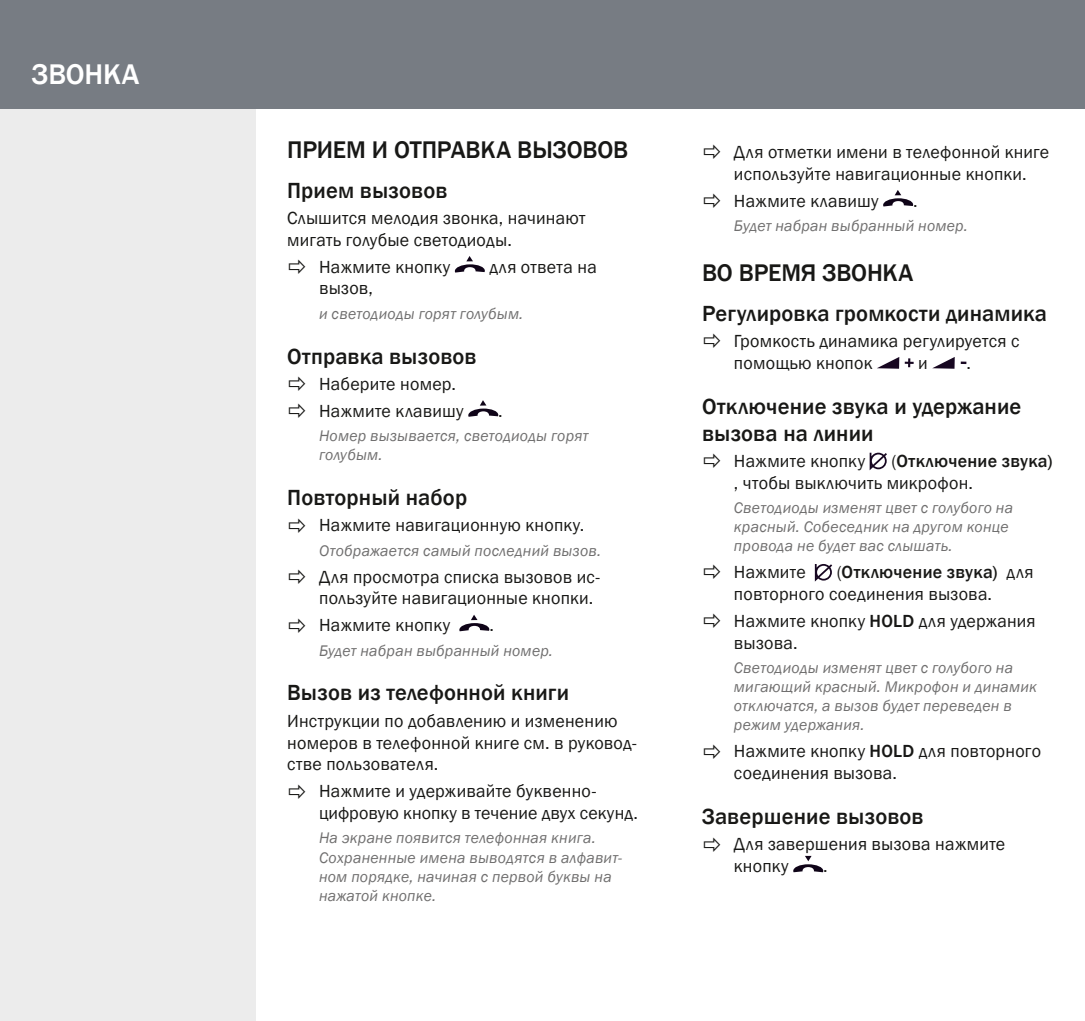
<style>
.page{position:relative;width:1085px;height:1021px;background:#fff}
.page>*{position:absolute;margin:0;border:0;box-sizing:border-box;transform-origin:0 0}
.Rubrik_1{font:500 29.25px "Franklin Gothic";color:#fff}
.Rubrik_2{font:500 24.75px "Franklin Gothic";letter-spacing:-.01em;color:#181816}
.Rubrik_3{font:500 22.5px/27px "Franklin Gothic";letter-spacing:.01em;color:#181816}
.Bröd_ih{font:18px/21.8px "Franklin Gothic";letter-spacing:.015em;color:#181816}
.Bröd{font:18px/21.8px "Franklin Gothic";letter-spacing:.015em;color:#181816}
.Bröd_i_kommentar{font:italic 15.75px/19.1px "Franklin Gothic";letter-spacing:.015em;color:#706f6f}
.s1{font-weight:500}
</style>
<div class="page">
<div style="left:0;top:0;width:255px;height:1020px;background:#ececec"></div>
<div style="left:0;top:0;width:1084px;height:108px;background:#777c83"></div>
<svg style="left:454px;top:256px;width:31px;height:16px"></svg>
<svg style="left:468px;top:400px;width:30px;height:17px"></svg>
<svg style="left:459px;top:614px;width:30px;height:17px"></svg>
<svg style="left:883px;top:190px;width:30px;height:16px"></svg>
<svg style="left:877px;top:357px;width:36px;height:12px"></svg>
<svg style="left:960px;top:361px;width:6px;height:3px"></svg>
<svg style="left:932px;top:357px;width:22px;height:12px"></svg>
<svg style="left:869px;top:452px;width:17px;height:18px"></svg>
<svg style="left:814px;top:564px;width:18px;height:17px"></svg>
<svg style="left:793px;top:855px;width:30px;height:17px"></svg>
<p class="Rubrik_1" style="left:32px;top:56px;width:109px">звонка</p>
<p class="Rubrik_2" style="left:287px;top:134px;width:247px">Прием и отправка вызовов</p>
<p class="Rubrik_3" style="left:287px;top:177px;width:162px">Прием вызовов</p>
<p class="Bröd" style="left:287px;top:207px;width:300px">Слышится мелодия звонка, начинают мигать голубые светодиоды.</p>
<p class="Bröd_ih" style="left:319px;top:256px;width:133px">Нажмите кнопку</p>
<p class="Bröd_ih" style="left:489px;top:256px;width:109px">для ответа на</p>
<p class="Bröd_ih" style="left:319px;top:278px;width:55px">вызов,</p>
<p class="Bröd_i_kommentar" style="left:319px;top:304px;width:206px">и светодиоды горят голубым.</p>
<p class="Rubrik_3" style="left:287px;top:343px;width:191px">Отправка вызовов</p>
<p class="Bröd_ih" style="left:319px;top:373px;width:138px">Наберите номер.</p>
<p class="Bröd_ih" style="left:319px;top:400px;width:146px">Нажмите клавишу</p>
<p class="Bröd_ih" style="left:498px;top:400px;width:6px">.</p>
<p class="Bröd_i_kommentar" style="left:319px;top:426px;width:271px">Номер вызывается, светодиоды горят голубым.</p>
<p class="Rubrik_3" style="left:287px;top:484px;width:181px">Повторный набор</p>
<p class="Bröd_ih" style="left:319px;top:515px;width:266px">Нажмите навигационную кнопку.</p>
<p class="Bröd_i_kommentar" style="left:319px;top:541px;width:283px">Отображается самый последний вызов.</p>
<p class="Bröd_ih" style="left:319px;top:566px;width:282px">Для просмотра списка вызовов ис&shy;пользуйте навигационные кнопки.</p>
<p class="Bröd_ih" style="left:319px;top:614px;width:133px">Нажмите кнопку</p>
<p class="Bröd_ih" style="left:489px;top:614px;width:6px">.</p>
<p class="Bröd_i_kommentar" style="left:319px;top:641px;width:235px">Будет набран выбранный номер.</p>
<p class="Rubrik_3" style="left:287px;top:679px;width:283px">Вызов из телефонной книги</p>
<p class="Bröd" style="left:287px;top:710px;width:351px">Инструкции по добавлению и изменению номеров в телефонной книге см. в руковод&shy;стве пользователя.</p>
<p class="Bröd_ih" style="left:319px;top:780px;width:320px">Нажмите и удерживайте буквенно&shy;цифровую кнопку в течение двух секунд.</p>
<p class="Bröd_i_kommentar" style="left:319px;top:828px;width:304px">На экране появится телефонная книга.<br>Сохраненные имена выводятся в алфавит&shy;ном порядке, начиная с первой буквы на нажатой кнопке.</p>
<p class="Bröd_ih" style="left:733px;top:141px;width:317px">Для отметки имени в телефонной книге используйте навигационные кнопки.</p>
<p class="Bröd_ih" style="left:733px;top:190px;width:146px">Нажмите клавишу</p>
<p class="Bröd_ih" style="left:913px;top:190px;width:6px">.</p>
<p class="Bröd_i_kommentar" style="left:733px;top:216px;width:235px">Будет набран выбранный номер.</p>
<p class="Rubrik_2" style="left:702px;top:257px;width:213px">Вовремя звонка</p>
<p class="Rubrik_3" style="left:702px;top:300px;width:346px">Регулировка громкости динамика</p>
<p class="Bröd_ih" style="left:733px;top:330px;width:287px">Громкость динамика регулируется с помощью кнопок</p>
<p class="Bröd_ih" style="left:918px;top:352px;width:11px">и</p>
<p class="Bröd_ih" style="left:966px;top:352px;width:6px">.</p>
<p class="Rubrik_3" style="left:702px;top:393px;width:321px">Отключение звука и удержание вызова на линии</p>
<p class="Bröd_ih" style="left:733px;top:450px;width:133px">Нажмите кнопку</p>
<p class="Bröd_ih" style="left:733px;top:450px;width:320px;text-indent:157px">(<span class="s1">Отключение звука) </span>, чтобы выключить микрофон.</p>
<p class="Bröd_i_kommentar" style="left:733px;top:498px;width:281px">Светодиоды изменят цвет с голубого на красный. Собеседник на другом конце провода не будет вас слышать.</p>
<p class="Bröd_ih" style="left:733px;top:561px;width:73px">Нажмите</p>
<p class="Bröd_ih" style="left:733px;top:561px;width:301px;text-indent:103px">(<span class="s1">Отключение звука)</span> для повторного соединения вызова.</p>
<p class="Bröd_ih" style="left:733px;top:610px;width:303px">Нажмите кнопку <span class="s1">HOLD</span> для удержания вызова.</p>
<p class="Bröd_i_kommentar" style="left:733px;top:658px;width:304px">Светодиоды изменят цвет с голубого на мигающий красный. Микрофон и динамик отключатся, а вызов будет переведен в режим удержания.</p>
<p class="Bröd_ih" style="left:733px;top:741px;width:308px">Нажмите кнопку <span class="s1">HOLD</span> для повторного соединения вызова.</p>
<p class="Rubrik_3" style="left:702px;top:803px;width:223px">Завершение вызовов</p>
<p class="Bröd_ih" style="left:733px;top:833px;width:273px">Для завершения вызова нажмите кнопку</p>
<p class="Bröd_ih" style="left:823px;top:855px;width:6px">.</p>
</div>
